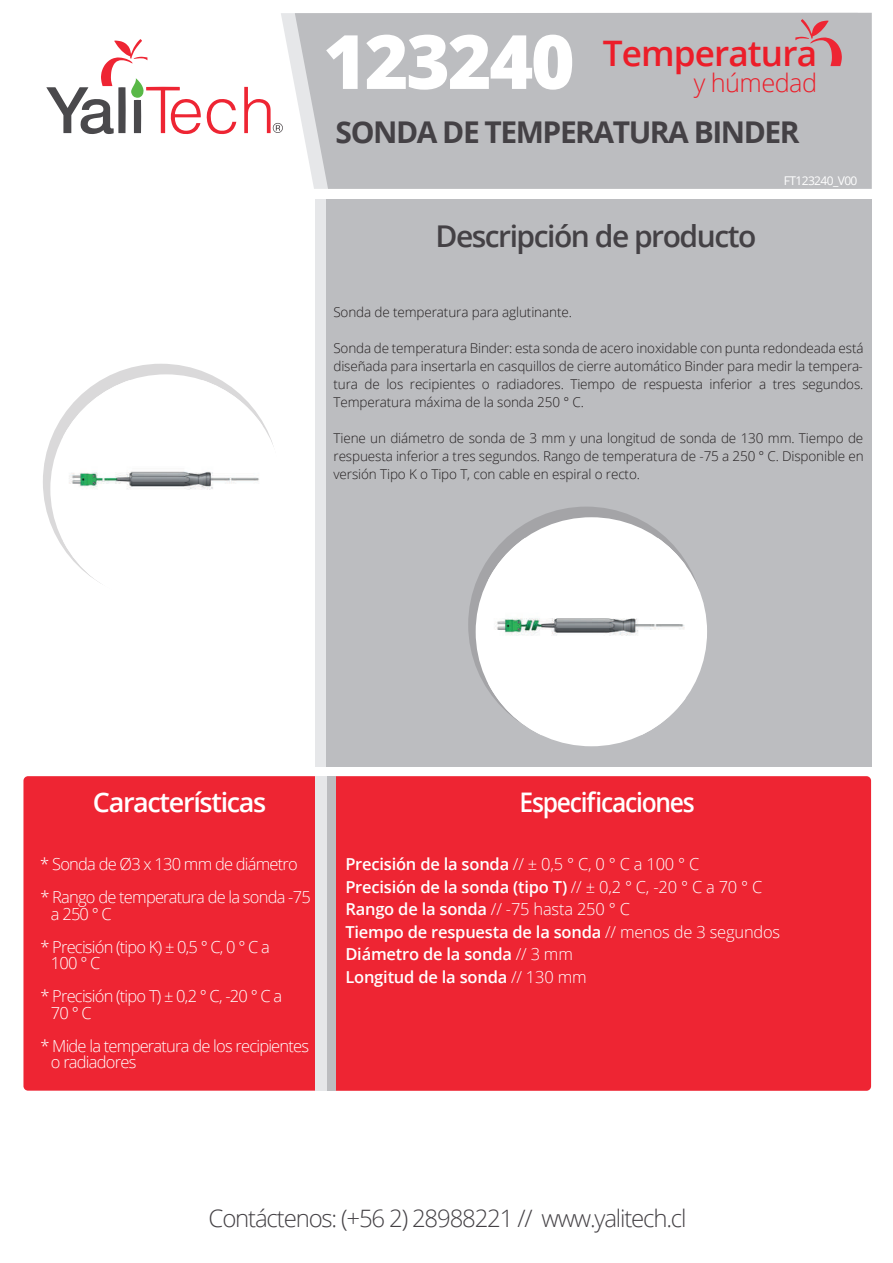
<style>
.page{position:relative;width:893px;height:1263px;background:#fff}
.page>*{position:absolute;margin:0;border:0;box-sizing:border-box;transform-origin:0 0}
.t1{font:800 75px "Open Sans";letter-spacing:-.03em;color:#fff}
.t2{font:600 35.1px "Open Sans";letter-spacing:-.025em;color:#ec1d29}
.t3{font:700 30px "Open Sans";letter-spacing:-.05em;color:#444145}
.t4{font:600 30px "Open Sans";letter-spacing:-.05em;color:#444145}
.t5{font:600 27px "Open Sans";letter-spacing:-.05em;color:#fff;scale:.91 1}
.t6{font:600 27px "Open Sans";letter-spacing:-.05em;color:#fff}
.t7{font:300 25.35px "Open Sans";letter-spacing:-.025em;color:#ec1d29}
.t8{font:300 24px "Open Sans";letter-spacing:-.05em;color:#444145}
.t9{font:600 16.5px/22.5px "Open Sans";letter-spacing:-.01em;color:#fff}
.t10{font:300 16.5px/33px "Open Sans";letter-spacing:-.045em;color:#fff}
.t11{font:300 13.5px/18px "Open Sans";letter-spacing:-.01em;color:#231f20;text-align:justify}
.t12{font:12px "Open Sans";letter-spacing:-.05em;color:#fff}
.s1{font-weight:300}
</style>
<div class="page">
<div style="left:315px;top:200px;width:555px;height:567px;background:#e6e7e9"></div>
<div style="left:327px;top:200px;width:545px;height:567px;background:#bcbdc0"></div>
<svg style="left:281px;top:13px;width:14px;height:73px"></svg>
<div style="left:295px;top:13px;width:577px;height:176px;background:#bcbdc0"></div>
<div style="left:23px;top:776px;width:303px;height:315px;background:#ee2533;border-radius:5px"></div>
<div style="left:326px;top:776px;width:545px;height:315px;background:#ee2533;border-radius:5px"></div>
<svg style="left:50px;top:374px;width:224px;height:209px"></svg>
<img style="left:63px;top:380px;width:199px;height:199px">
<svg style="left:476px;top:517px;width:231px;height:229px"></svg>
<img style="left:488px;top:538px;width:197px;height:197px">
<div style="left:315px;top:776px;width:16px;height:315px;background:#e6e7e9"></div>
<div style="left:327px;top:776px;width:9px;height:315px;background:#bcbdc0"></div>
<svg style="left:207px;top:99px;width:29px;height:35px"></svg>
<svg style="left:46px;top:39px;width:155px;height:95px"></svg>
<svg style="left:244px;top:87px;width:39px;height:46px"></svg>
<svg style="left:795px;top:19px;width:47px;height:47px;background:#c69ba1"></svg>
<h1 class="t1" style="left:323px;top:5px;width:253px">123240</h1>
<h2 class="t2" style="left:603px;top:30px;width:216px">Temperatura</h2>
<h3 class="t7" style="left:694px;top:65px;width:125px">y húmedad</h3>
<h3 class="t3" style="left:336px;top:111px;width:465px">SONDA DE TEMPERATURA BINDER</h3>
<h3 class="t4" style="left:435px;top:216px;width:322px">Descripción de producto</h3>
<p class="t12" style="left:784px;top:173px;width:75px">FT123240_V00</p>
<p class="t11" style="left:333px;top:303px;width:240px">Sonda de temperatura para aglutinante.</p>
<p class="t11" style="left:333px;top:339px;width:532px">Sonda de temperatura Binder: esta sonda de acero inoxidable con punta redondeada está diseñada para insertarla en casquillos de cierre automático Binder para medir la tempera&shy;tura de los recipientes o radiadores. Tiempo de respuesta inferior a tres segundos.<br>Temperatura máxima de la sonda 250 ° C.</p>
<p class="t11" style="left:334px;top:429px;width:532px">Tiene un diámetro de sonda de 3 mm y una longitud de sonda de 130 mm. Tiempo de respuesta inferior a tres segundos. Rango de temperatura de -75 a 250 ° C. Disponible en versión Tipo K o Tipo T, con cable en espiral o recto.</p>
<h3 class="t6" style="left:93px;top:784px;width:175px">Características</h3>
<p class="t10" style="left:40px;top:847px;width:272px">* Sonda de Ø3 x 130 mm de diámetro * Rango de temperatura de la sonda -75</p>
<p class="t10" style="left:40px;top:897px;width:231px;text-indent:11px">a 250 ° C<br>* Precisión (tipo K) ± 0,5 ° C, 0 ° C a</p>
<p class="t10" style="left:40px;top:946px;width:243px;text-indent:11px">100 ° C<br>* Precisión (tipo T) ± 0,2 ° C, -20 ° C a</p>
<p class="t10" style="left:40px;top:996px;width:270px;text-indent:11px">70 °C<br>* Mide la temperatura de los recipientes</p>
<p class="t10" style="left:51px;top:1045px;width:87px">o radiadores</p>
<h3 class="t5" style="left:519px;top:784px;width:194px">Especificaciones</h3>
<p class="t9" style="left:345px;top:852px;width:436px">Precisión de la sonda <span class="s1">// ± 0,5 ° C, 0 ° C a 100 ° C<br></span>Precisión de la sonda (tipo T) <span class="s1">// ± 0,2 ° C, -20 ° C a 70 ° C </span>Rango de la sonda <span class="s1">// -75 hasta 250 ° C<br></span>Tiempo de respuesta de la sonda <span class="s1">// menos de 3 segundos </span>Diámetro de la sonda <span class="s1">// 3 mm<br></span>Longitud de la sonda <span class="s1">// 130 mm</span></p>
<h3 class="t8" style="left:209px;top:1201px;width:479px">Contáctenos: (+56 2) 28988221 // www.yalitech.cl</h3>
</div>
